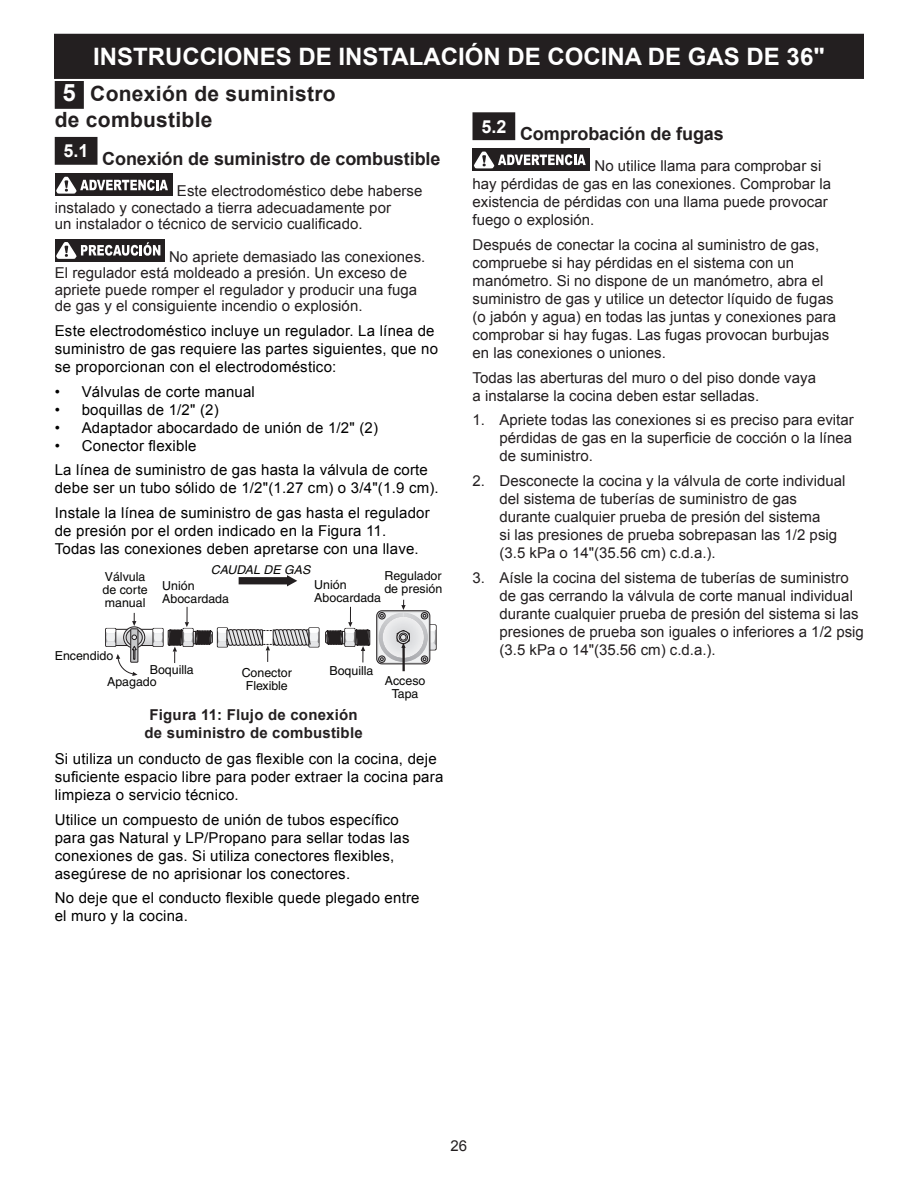
<style>
.page{position:relative;width:918px;height:1188px;background:#fff}
.page>*{position:absolute;margin:0;border:0;box-sizing:border-box;transform-origin:0 0}
.t1{font:700 24px "Arial";color:#fff}
.t2{font:700 21px/25.2px "Arial";letter-spacing:.015em;color:#231f20}
.t3{font:700 18px "Arial";letter-spacing:-.005em;color:#231f20}
.t4{font:15px/18px "Arial";color:#231f20}
.t5{font:15px/18px "Arial";letter-spacing:.015em;color:#000}
.t6{font:700 15px/18px "Arial";letter-spacing:.015em;color:#231f20;text-align:center}
.t7{font:12.45px/13.2px "Helvetica";color:#050504}
.t8{font:italic 12.15px "Helvetica";color:#050504}
.s1{font-size:24px;color:#fff}
</style>
<div class="page">
<div style="left:55px;top:34px;width:808px;height:44px;background:#231f20"></div>
<div style="left:54px;top:34px;width:810px;height:45px;border:2px solid #231f20"></div>
<div style="left:56px;top:82px;width:26px;height:25px;background:#231f20"></div>
<div style="left:55px;top:81px;width:29px;height:28px;border:3px solid #231f20"></div>
<div style="left:56px;top:138px;width:40px;height:25px;background:#231f20"></div>
<div style="left:55px;top:137px;width:43px;height:28px;border:3px solid #231f20"></div>
<div style="left:55px;top:174px;width:118px;height:22px;background:#231f20"></div>
<svg style="left:56px;top:176px;width:112px;height:18px"></svg>
<div style="left:55px;top:239px;width:110px;height:23px;background:#231f20"></div>
<svg style="left:56px;top:242px;width:19px;height:17px"></svg>
<svg style="left:81px;top:242px;width:79px;height:14px"></svg>
<div style="left:377px;top:611px;width:53px;height:53px;border:1px solid #231f20;border-radius:5px"></div>
<img style="left:140px;top:628px;width:13px;height:16px">
<div style="left:114px;top:629px;width:40px;height:17px;border:1px solid #231f20"></div>
<div style="left:105px;top:628px;width:11px;height:19px;border:1px solid #231f20"></div>
<div style="left:239px;top:577px;width:49px;height:7px;background:#231f20"></div>
<svg style="left:287px;top:575px;width:10px;height:11px"></svg>
<svg style="left:124px;top:627px;width:21px;height:21px"></svg>
<div style="left:123px;top:627px;width:22px;height:21px;border:1px solid #231f20;border-radius:50%"></div>
<svg style="left:126px;top:629px;width:16px;height:17px"></svg>
<div style="left:126px;top:629px;width:16px;height:17px;border:1px solid #231f20;border-radius:50%"></div>
<svg style="left:106px;top:613px;width:32px;height:63px"></svg>
<svg style="left:378px;top:600px;width:58px;height:63px"></svg>
<hr style="left:402px;top:647px;width:3px;height:24px;background:#231f20">
<svg style="left:153px;top:607px;width:166px;height:56px"></svg>
<svg style="left:325px;top:607px;width:45px;height:55px"></svg>
<div style="left:474px;top:114px;width:40px;height:25px;background:#231f20"></div>
<div style="left:472px;top:112px;width:43px;height:28px;border:3px solid #231f20"></div>
<div style="left:472px;top:149px;width:118px;height:22px;background:#231f20"></div>
<svg style="left:474px;top:151px;width:112px;height:18px"></svg>
<h1 class="t1" style="left:93px;top:41px;width:733px">INSTRUCCIONES DE INSTALACIÓN DE COCINA DE GAS DE 36"</h1>
<h2 class="t2" style="left:55px;top:82px;width:282px;text-indent:8px"><span class="s1">5</span> Conexión de suministro de combustible</h2>
<p class="t3" style="left:64px;top:146px;width:378px"><sup>5.1</sup> Conexión de suministro de combustible</p>
<p class="t4" style="left:55px;top:183px;width:369px;line-height:16.5px;text-indent:122px">Este electrodoméstico debe haberse instalado y conectado a tierra adecuadamente por<br>un instalador o técnico de servicio cualificado.</p>
<p class="t4" style="left:55px;top:248px;width:372px;line-height:16.5px;text-indent:114px">No apriete demasiado las conexiones.<br>El regulador está moldeado a presión. Un exceso de apriete puede romper el regulador y producir una fuga de gas y el consiguiente incendio o explosión.</p>
<p class="t5" style="left:55px;top:322px;width:385px">Este electrodoméstico incluye un regulador. La línea de suministro de gas requiere las partes siguientes, que no se proporcionan con el electrodoméstico:</p>
<p class="t5" style="left:55px;top:382px;width:202px">• Válvulas de corte manual</p>
<p class="t5" style="left:55px;top:400px;width:166px">• boquillas de 1/2" (2)</p>
<p class="t5" style="left:55px;top:418px;width:325px">• Adaptador abocardado de unión de 1/2" (2)</p>
<p class="t5" style="left:55px;top:433px;width:375px;line-height:24.8px">• Conector flexible<br>La línea de suministro de gas hasta la válvula de corte</p>
<p class="t5" style="left:55px;top:476px;width:386px;line-height:24.8px">debe ser un tubo sólido de 1/2"(1.27 cm) o 3/4"(1.9 cm).<br>Instale la línea de suministro de gas hasta el regulador</p>
<p class="t5" style="left:55px;top:522px;width:366px">de presión por el orden indicado en la Figura 11.<br>Todas las conexiones deben apretarse con una llave.</p>
<p class="t7" style="left:103px;top:570px;width:47px">Válvula de corte manual</p>
<p class="t7" style="left:162px;top:579px;width:68px">Unión<br>Abocardada</p>
<p class="t3" style="left:481px;top:122px;width:244px"><sup>5.2</sup> Comprobación de fugas</p>
<p class="t4" style="left:473px;top:157px;width:360px;text-indent:122px">No utilice llama para comprobar si hay pérdidas de gas en las conexiones. Comprobar la existencia de pérdidas con una llama puede provocar fuego o explosión.</p>
<p class="t4" style="left:473px;top:236px;width:365px">Después de conectar la cocina al suministro de gas, compruebe si hay pérdidas en el sistema con un manómetro. Si no dispone de un manómetro, abra el suministro de gas y utilice un detector líquido de fugas (o jabón y agua) en todas las juntas y conexiones para comprobar si hay fugas. Las fugas provocan burbujas en las conexiones o uniones.</p>
<p class="t4" style="left:473px;top:368px;width:345px">Todas las aberturas del muro o del piso donde vaya a instalarse la cocina deben estar selladas.</p>
<p class="t4" style="left:500px;top:411px;width:356px;text-align:justify;text-indent:-27px">1. Apriete todas las conexiones si es preciso para evitar pérdidas de gas en la superficie de cocción o la línea de suministro.</p>
<p class="t4" style="left:500px;top:472px;width:347px;text-indent:-27px">2. Desconecte la cocina y la válvula de corte individual del sistema de tuberías de suministro de gas durante cualquier prueba de presión del sistema<br>si las presiones de prueba sobrepasan las 1/2 psig (3.5 kPa o 14"(35.56 cm) c.d.a.).</p>
<p class="t4" style="left:500px;top:569px;width:366px;text-indent:-27px">3. Aísle la cocina del sistema de tuberías de suministro de gas cerrando la válvula de corte manual individual durante cualquier prueba de presión del sistema si las presiones de prueba son iguales o inferiores a 1/2 psig (3.5 kPa o 14"(35.56 cm) c.d.a.).</p>
<p class="t8" style="left:211px;top:563px;width:104px">CAUDAL DE GAS</p>
<p class="t7" style="left:314px;top:578px;width:68px">Unión<br>Abocardada</p>
<p class="t7" style="left:384px;top:569px;width:59px">Regulador de presión</p>
<p class="t7" style="left:107px;top:643px;width:51px;line-height:25.5px;text-indent:-52px">Encendido<br>Apagado</p>
<p class="t7" style="left:150px;top:663px;width:46px">Boquilla</p>
<p class="t7" style="left:242px;top:666px;width:52px;text-align:center">Conector<br>Flexible</p>
<p class="t7" style="left:385px;top:674px;width:42px;text-align:center">Acceso<br>Tapa</p>
<p class="t7" style="left:329px;top:664px;width:46px">Boquilla</p>
<p class="t6" style="left:145px;top:707px;width:220px">Figura 11: Flujo de conexión de suministro de combustible</p>
<p class="t5" style="left:55px;top:750px;width:390px">Si utiliza un conducto de gas flexible con la cocina, deje suficiente espacio libre para poder extraer la cocina para limpieza o servicio técnico.</p>
<p class="t5" style="left:55px;top:811px;width:356px">Utilice un compuesto de unión de tubos específico para gas Natural y LP/Propano para sellar todas las conexiones de gas. Si utiliza conectores flexibles, asegúrese de no aprisionar los conectores.</p>
<p class="t5" style="left:55px;top:889px;width:366px">No deje que el conducto flexible quede plegado entre el muro y la cocina.</p>
<p class="t4" style="left:451px;top:1137px;width:18px">26</p>
</div>
